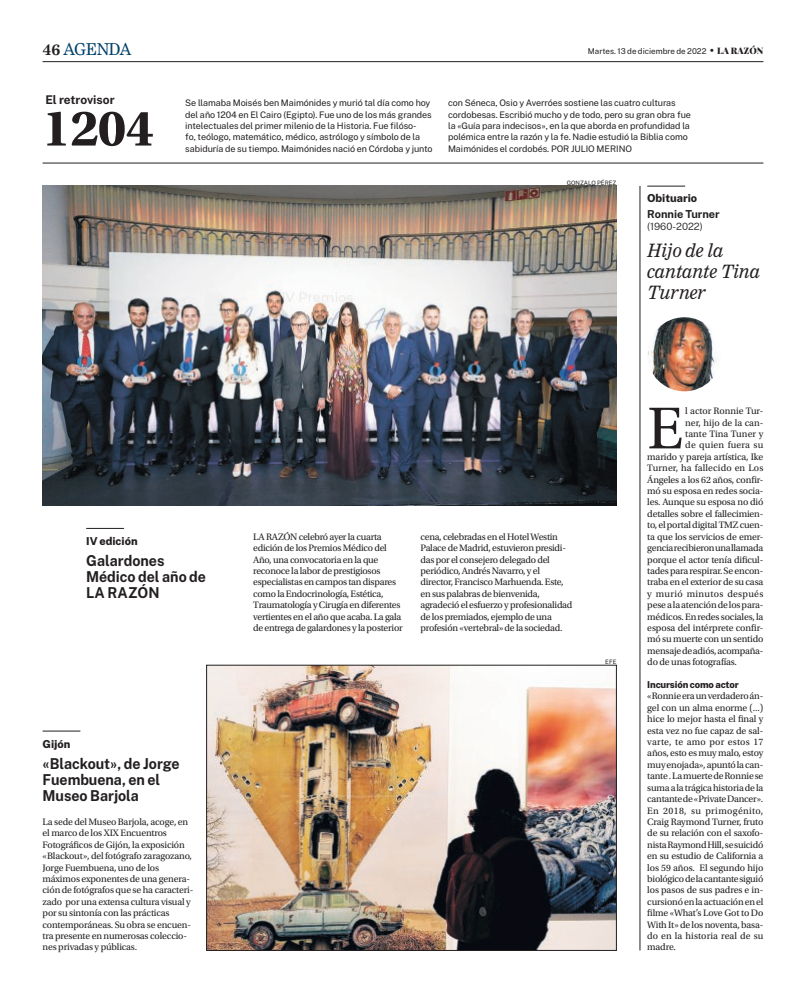
<style>
.page{position:relative;width:806px;height:993px;background:#fff}
.page>*{position:absolute;margin:0;border:0;box-sizing:border-box;transform-origin:0 0}
.t1{font:62.2px "Utopia Std";color:#231f20}
.t2{font:700 53px "Utopia Std";color:#231f20}
.t3{font:italic 18px/21px "Nimrod MT Std";color:#231f20;scale:.95 1}
.t4{font:16px "Nimrod MT Std";letter-spacing:-.02em;color:#00416a;scale:.95 1}
.t5{font:700 15px/16px "Public Sans";color:#231f20;scale:.95 1}
.t6{font:700 12px "Public Sans";color:#231f20}
.t7{font:800 11px "Public Sans";color:#231f20}
.t8{font:700 11px "Public Sans";color:#231f20}
.t9{font:300 10px "Public Sans";color:#231f20}
.t10{font:9.8px/11.4px "Utopia Std";letter-spacing:-.02em;color:#231f20}
.t11{font:9.8px "Utopia Std";letter-spacing:.01em;color:#231f20}
.t12{font:9.8px "Utopia Std";letter-spacing:.03em;color:#231f20}
.t13{font:9.8px "Utopia Std";color:#231f20}
.t14{font:9.8px "Utopia Std";letter-spacing:.005em;color:#231f20}
.t15{font:9.8px "Utopia Std";letter-spacing:.02em;color:#231f20}
.t16{font:800 9.5px "Public Sans";letter-spacing:-.015em;color:#231f20}
.t17{font:9px/11.4px "Public Sans";letter-spacing:-.01em;color:#231f20}
.t18{font:8px "Public Sans";color:#231f20}
.t19{font:6px "Public Sans";color:#231f20}
.s1{font-weight:700;font-size:15px;color:#231f20}
.s2{font-weight:900;font-size:10px}
.s3{font-family:"Playfair Display";font-weight:900;font-size:9px}
</style>
<div class="page">
<hr style="left:43px;top:61px;width:720px;height:1px;background:#231f20">
<hr style="left:43px;top:163px;width:720px;height:1px;background:#231f20">
<hr style="left:86px;top:528px;width:38px;height:1px;background:#231f20">
<hr style="left:43px;top:730px;width:37px;height:1px;background:#231f20">
<img style="left:43px;top:186px;width:573px;height:319px">
<img style="left:208px;top:667px;width:406px;height:281px">
<div style="left:206px;top:665px;width:410px;height:285px;border:1px solid #231f20"></div>
<hr style="left:639px;top:186px;width:1px;height:764px;background:#231f20">
<hr style="left:647px;top:186px;width:37px;height:1px;background:#231f20">
<img style="left:647px;top:317px;width:74px;height:74px;border-radius:50%">
<h3 class="t4" style="left:43px;top:40px;width:95px"><span class="s1">46</span> AGENDA</h3>
<p class="t18" style="left:587px;top:47px;width:177px">Martes. 13 de diciembre de 2022 <span class="s2">•</span> <span class="s3">LA RAZÓN</span></p>
<p class="t6" style="left:45px;top:93px;width:71px">El retrovisor</p>
<p class="t17" style="left:185px;top:97px;width:249px">Se llamaba Moisés ben Maimónides y murió tal día como hoy del año 1204 en El Cairo (Egipto). Fue uno de los más grandes intelectuales del primer milenio de la Historia. Fue filóso-<br>fo, teólogo, matemático, médico, astrólogo y símbolo de la sabiduría de su tiempo. Maimónides nació en Córdoba y junto</p>
<p class="t17" style="left:448px;top:97px;width:244px">con Séneca, Osio y Averróes sostiene las cuatro culturas cordobesas. Escribió mucho y de todo, pero su gran obra fue la «Guía para indecisos», en la que aborda en profundidad la polémica entre la razón y la fe. Nadie estudió la Biblia como</p>
<h2 class="t2" style="left:43px;top:96px;width:112px">1204</h2>
<p class="t17" style="left:448px;top:142px;width:185px">Maimónides el cordobés. POR JULIO MERINO</p>
<p class="t19" style="left:566px;top:179px;width:51px">GONZALO PÉREZ</p>
<p class="t7" style="left:647px;top:193px;width:51px">Obituario</p>
<p class="t8" style="left:647px;top:208px;width:74px">Ronnie Turner</p>
<p class="t9" style="left:647px;top:222px;width:57px">(1960-2022)</p>
<p class="t7" style="left:86px;top:536px;width:53px">IV edición</p>
<h3 class="t5" style="left:86px;top:552px;width:127px">Galardones<br>Médico del año de<br>LA RAZÓN</h3>
<p class="t7" style="left:43px;top:738px;width:29px">Gijón</p>
<h3 class="t5" style="left:43px;top:755px;width:146px">«Blackout», de Jorge<br>Fuembuena, en el<br>Museo Barjola</h3>
<p class="t10" style="left:43px;top:816px;width:152px">La sede del Museo Barjola, acoge, en el marco de los XIX Encuentros Fotográficos de Gijón, la exposición «Blackout», del fotógrafo zaragozano, Jorge Fuembuena, uno de los máximos exponentes de una genera&shy;ción de fotógrafos que se ha caracteri&shy;zado por una extensa cultura visual y por su sintonía con las prácticas contemporáneas. Su obra se encuen&shy;tra presente en numerosas coleccio&shy;nes privadas y públicas.</p>
<h3 class="t3" style="left:646px;top:241px;width:120px">Hijo de la cantante Tina<br>Turner</h3>
<p class="t10" style="left:253px;top:531px;width:151px">LA RAZÓN celebró ayer la cuarta edición de los Premios Médico del Año, una convocatoria en la que reconoce la labor de prestigiosos especialistas en campos tan dispares como la Endocrinología, Estética, Traumatología y Cirugía en diferentes vertientes en el año que acaba. La gala de entrega de galardones y la posterior</p>
<p class="t10" style="left:420px;top:531px;width:153px">cena, celebradas en el Hotel Westin Palace de Madrid, estuvieron presidi&shy;das por el consejero delegado del periódico, Andrés Navarro, y el director, Francisco Marhuenda. Este, en sus palabras de bienvenida, agradeció el esfuerzo y profesionalidad de los premiados, ejemplo de una profesión «vertebral» de la sociedad.</p>
<p class="t19" style="left:605px;top:658px;width:13px">EFE</p>
<h1 class="t1" style="left:647px;top:396px;width:37px">E</h1>
<p class="t10" style="left:684px;top:405px;width:80px">l actor Ronnie Tur-</p>
<p class="t13" style="left:684px;top:417px;width:80px">ner, hijo de la can-</p>
<p class="t14" style="left:684px;top:428px;width:80px">tante Tina Tuner y</p>
<p class="t15" style="left:684px;top:440px;width:80px">de quien fuera su</p>
<p class="t10" style="left:647px;top:451px;width:118px">marido y pareja artística, Ike</p>
<p class="t11" style="left:647px;top:463px;width:118px">Turner, ha fallecido en Los</p>
<p class="t10" style="left:647px;top:474px;width:118px">Ángeles a los 62 años, confir-</p>
<p class="t10" style="left:647px;top:485px;width:118px">mó su esposa en redes socia-</p>
<p class="t10" style="left:647px;top:496px;width:118px">les. Aunque su esposa no dió</p>
<p class="t10" style="left:647px;top:508px;width:118px">detalles sobre el fallecimien-</p>
<p class="t10" style="left:647px;top:519px;width:118px">to, el portal digital TMZ cuen-</p>
<p class="t10" style="left:647px;top:531px;width:118px">ta que los servicios de emer-</p>
<p class="t10" style="left:647px;top:542px;width:118px">gencia recibieron una llamada</p>
<p class="t10" style="left:647px;top:553px;width:118px">porque el actor tenía dificul-</p>
<p class="t10" style="left:647px;top:565px;width:118px">tades para respirar. Se encon-</p>
<p class="t10" style="left:647px;top:576px;width:118px">traba en el exterior de su casa</p>
<p class="t12" style="left:647px;top:588px;width:118px">y murió minutos después</p>
<p class="t10" style="left:647px;top:599px;width:118px">pese a la atención de los para-</p>
<p class="t10" style="left:647px;top:610px;width:118px">médicos. En redes sociales, la</p>
<p class="t10" style="left:647px;top:622px;width:118px">esposa del intérprete confir-</p>
<p class="t10" style="left:647px;top:633px;width:118px">mó su muerte con un sentido</p>
<p class="t10" style="left:647px;top:645px;width:118px">mensaje de adiós, acompaña-</p>
<p class="t10" style="left:647px;top:656px;width:91px">do de unas fotografías.</p>
<p class="t16" style="left:647px;top:680px;width:93px">Incursión como actor</p>
<p class="t10" style="left:647px;top:690px;width:118px;text-align:justify">«Ronnie era un verdadero án&shy;gel con un alma enorme (...) hice lo mejor hasta el final y esta vez no fue capaz de sal&shy;varte, te amo por estos 17 años, esto es muy malo, estoy muy enojada», apuntó la can&shy;tante . La muerte de Ronnie se suma a la trágica historia de la cantante de «Private Dancer».<br>En 2018, su primogénito, Craig Raymond Turner, fruto de su relación con el saxofo&shy;nista Raymond Hill, se suicidó en su estudio de California a los 59 años. El segundo hijo biológico de la cantante siguió los pasos de sus padres e in&shy;cursionó en la actuación en el filme «What’s Love Got to Do With It» de los noventa, basa&shy;do en la historia real de su madre.</p>
</div>
